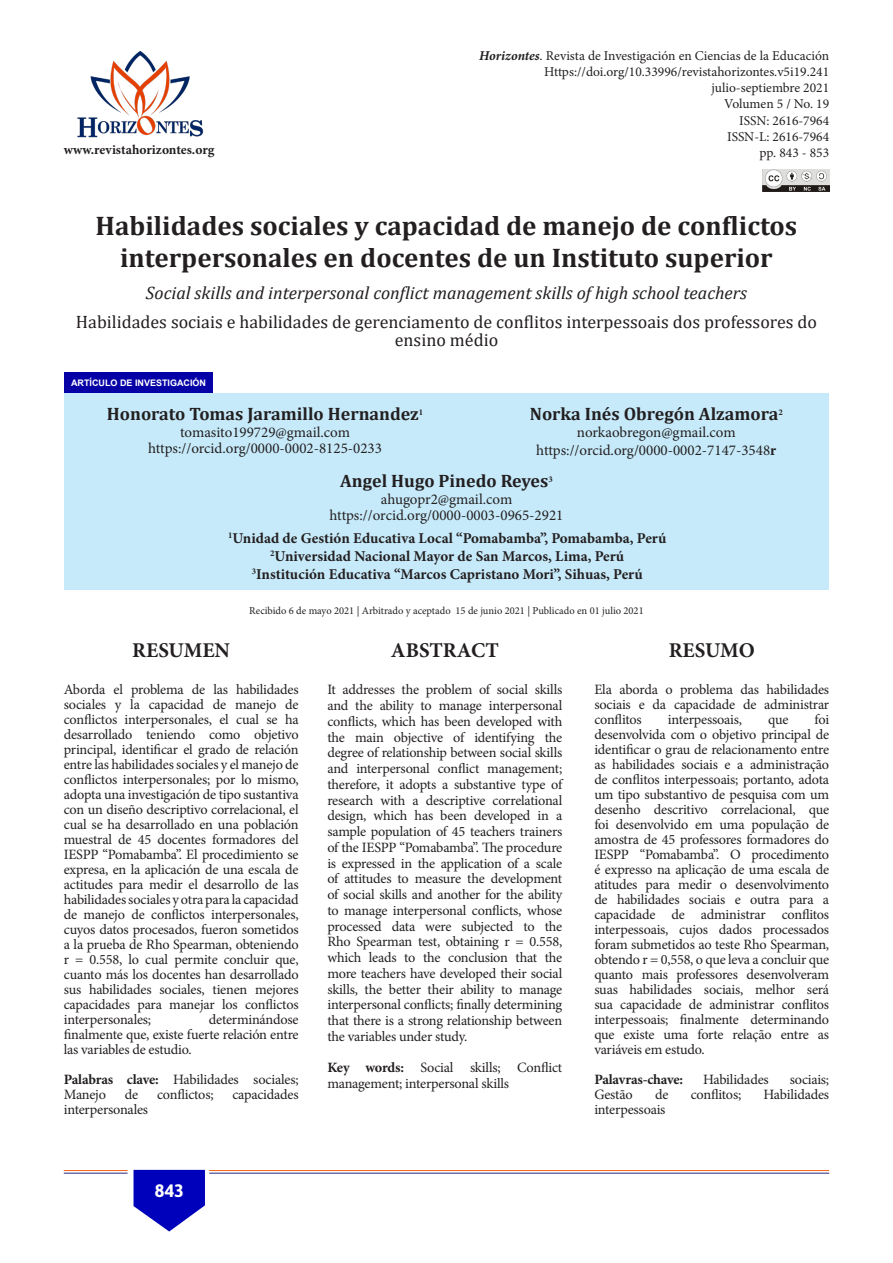
<style>
.page{position:relative;width:893px;height:1263px;background:#fff}
.page>*{position:absolute;margin:0;border:0;box-sizing:border-box;transform-origin:0 0}
.t1{font:700 27px/32.4px "Cambria";color:#231f20;text-align:center}
.t2{font:700 21px "Minion Pro";color:#231f20}
.t3{font:18px/18px "Cambria";color:#231f20;text-align:center}
.t4{font:700 18px "Cambria";color:#231f20}
.t5{font:italic 18px "Cambria";color:#231f20}
.t6{font:700 18px "Asap";color:#fff}
.t7{font:15px "Minion Pro";color:#231f20}
.t8{font:700 15px "Minion Pro";color:#231f20}
.t9{font:14.25px/15px "Minion Pro";letter-spacing:-.015em;color:#231f20;text-align:justify}
.t10{font:700 14.25px "Minion Pro";letter-spacing:-.015em;color:#231f20}
.t11{font:13.5px "Minion Pro";color:#231f20}
.t12{font:700 13.5px "Minion Pro";color:#231f20}
.t13{font:10.5px "Minion Pro";color:#231f20}
.t14{font:700 9px "Arial";color:#fff}
.s1{font-weight:700;font-style:italic}
.s2{font-weight:700}
</style>
<div class="page">
<hr style="left:209px;top:1172px;width:620px;height:2px;background:#30327d">
<hr style="left:209px;top:1170px;width:620px;height:1px;background:#f36821">
<hr style="left:64px;top:1172px;width:64px;height:2px;background:#30327d">
<hr style="left:64px;top:1170px;width:64px;height:1px;background:#f36821">
<svg style="left:134px;top:1170px;width:71px;height:61px"></svg>
<img style="left:77px;top:51px;width:127px;height:86px">
<div style="left:65px;top:372px;width:148px;height:20px;background:#0600a7"></div>
<div style="left:65px;top:393px;width:764px;height:197px;background:#c6eafa"></div>
<img style="left:763px;top:169px;width:66px;height:23px">
<p class="t11" style="left:479px;top:46px;width:351px"><span class="s1">Horizontes</span>. Revista de Investigación en Ciencias de la Educación</p>
<p class="t11" style="left:544px;top:63px;width:286px">Https://doi.org/10.33996/revistahorizontes.v5i19.241</p>
<p class="t11" style="left:711px;top:79px;width:119px">julio-septiembre 2021</p>
<p class="t11" style="left:724px;top:95px;width:106px">Volumen 5 / No. 19</p>
<p class="t11" style="left:739px;top:111px;width:92px">ISSN: 2616-7964</p>
<p class="t11" style="left:727px;top:127px;width:104px">ISSN-L: 2616-7964</p>
<p class="t12" style="left:64px;top:140px;width:152px">www.revistahorizontes.org</p>
<p class="t11" style="left:760px;top:144px;width:71px">pp. 843 - 853</p>
<p class="t1" style="left:96px;top:208px;width:703px">Habilidades sociales y capacidad de manejo de conflictos interpersonales en docentes de un Instituto superior</p>
<p class="t5" style="left:146px;top:280px;width:603px">Social skills and interpersonal conflict management skills of high school teachers</p>
<p class="t3" style="left:76px;top:312px;width:743px">Habilidades sociais e habilidades de gerenciamento de conflitos interpessoais dos professores do ensino médio</p>
<p class="t14" style="left:71px;top:376px;width:137px">ARTÍCULO DE INVESTIGACIÓN</p>
<p class="t4" style="left:530px;top:401px;width:254px">Norka Inés Obregón Alzamora<sup>2</sup></p>
<p class="t7" style="left:577px;top:422px;width:160px">norkaobregon@gmail.com</p>
<p class="t7" style="left:536px;top:440px;width:241px">https://orcid.org/0000-0002-7147-3548<span class="s2">r</span></p>
<p class="t4" style="left:107px;top:401px;width:318px">Honorato Tomas Jaramillo Hernandez<sup>1</sup></p>
<p class="t7" style="left:180px;top:422px;width:171px">tomasito199729@gmail.com</p>
<p class="t7" style="left:148px;top:438px;width:235px">https://orcid.org/0000-0002-8125-0233</p>
<p class="t4" style="left:340px;top:469px;width:214px">Angel Hugo Pinedo Reyes<sup>3</sup></p>
<p class="t7" style="left:381px;top:489px;width:133px">ahugopr2@gmail.com</p>
<p class="t7" style="left:330px;top:506px;width:235px">https://orcid.org/0000-0003-0965-2921</p>
<p class="t8" style="left:228px;top:528px;width:440px"><sup>1</sup>Unidad de Gestión Educativa Local “Pomabamba”, Pomabamba, Perú</p>
<p class="t8" style="left:270px;top:546px;width:356px"><sup>2</sup>Universidad Nacional Mayor de San Marcos, Lima, Perú</p>
<p class="t8" style="left:252px;top:564px;width:392px"><sup>3</sup>Institución Educativa “Marcos Capristano Mori”, Sihuas, Perú</p>
<p class="t2" style="left:132px;top:636px;width:99px">RESUMEN</p>
<p class="t13" style="left:249px;top:603px;width:396px">Recibido 6 de mayo 2021 | Arbitrado y aceptado 15 de junio 2021 | Publicado en 01 julio 2021</p>
<p class="t2" style="left:391px;top:636px;width:109px">ABSTRACT</p>
<p class="t2" style="left:669px;top:636px;width:88px">RESUMO</p>
<p class="t9" style="left:64px;top:682px;width:236px">Aborda el problema de las habilidades sociales y la capacidad de manejo de conflictos interpersonales, el cual se ha desarrollado teniendo como objetivo principal, identificar el grado de relación entre las habilidades sociales y el manejo de conflictos interpersonales; por lo mismo, adopta una investigación de tipo sustantiva con un diseño descriptivo correlacional, el cual se ha desarrollado en una población muestral de 45 docentes formadores del IESPP “Pomabamba”. El procedimiento se expresa, en la aplicación de una escala de actitudes para medir el desarrollo de las habilidades sociales y otra para la capacidad de manejo de conflictos interpersonales, cuyos datos procesados, fueron sometidos a la prueba de Rho Spearman, obteniendo r = 0.558, lo cual permite concluir que, cuanto más los docentes han desarrollado sus habilidades sociales, tienen mejores capacidades para manejar los conflictos interpersonales;</p>
<p class="t9" style="left:64px;top:1012px;width:236px;text-indent:145px">determinándose finalmente que, existe fuerte relación entre las variables de estudio.</p>
<p class="t9" style="left:64px;top:1072px;width:236px"><span class="s2">Palabras clave:</span> Habilidades sociales;<br>Manejo</p>
<p class="t9" style="left:125px;top:1087px;width:15px">de</p>
<p class="t9" style="left:157px;top:1087px;width:58px">conflictos;</p>
<p class="t9" style="left:232px;top:1087px;width:68px">capacidades</p>
<p class="t9" style="left:64px;top:1102px;width:86px">interpersonales</p>
<p class="t6" style="left:155px;top:1180px;width:30px">843</p>
<p class="t9" style="left:327px;top:682px;width:236px;line-height:15.8px">It addresses the problem of social skills and the ability to manage interpersonal conflicts, which has been developed with the main objective of identifying the degree of relationship between social skills and interpersonal conflict management; therefore, it adopts a substantive type of research with a descriptive correlational design, which has been developed in a sample population of 45 teachers trainers of the IESPP “Pomabamba”. The procedure is expressed in the application of a scale of attitudes to measure the development of social skills and another for the ability to manage interpersonal conflicts, whose processed data were subjected to the Rho Spearman test, obtaining r = 0.558, which leads to the conclusion that the more teachers have developed their social skills, the better their ability to manage interpersonal conflicts; finally determining that there is a strong relationship between the variables under study.</p>
<p class="t9" style="left:327px;top:1060px;width:236px;line-height:15.8px"><span class="s2">Key words:</span> Social skills; Conflict management; interpersonal skills</p>
<p class="t9" style="left:594px;top:682px;width:236px">Ela aborda o problema das habilidades sociais e da capacidade de administrar conflitos</p>
<p class="t9" style="left:594px;top:712px;width:236px;text-indent:220px">foi desenvolvida com o objetivo principal de identificar o grau de relacionamento entre as habilidades sociais e a administração de conflitos interpessoais; portanto, adota um tipo substantivo de pesquisa com um desenho descritivo correlacional, que foi desenvolvido em uma população de amostra de 45 professores formadores do IESPP “Pomabamba”. O procedimento é expresso na aplicação de uma escala de atitudes para medir o desenvolvimento de habilidades sociais e outra para a capacidade de administrar conflitos interpessoais, cujos dados processados foram submetidos ao teste Rho Spearman, obtendo r = 0,558, o que leva a concluir que quanto mais professores desenvolveram suas habilidades sociais, melhor será sua capacidade de administrar conflitos interpessoais; finalmente determinando que existe uma forte relação entre as variáveis em estudo.</p>
<p class="t10" style="left:594px;top:1070px;width:90px">Palavras-chave:</p>
<p class="t9" style="left:703px;top:1072px;width:67px">Habilidades</p>
<p class="t9" style="left:790px;top:1072px;width:41px">sociais;</p>
<p class="t9" style="left:594px;top:1087px;width:40px">Gestão</p>
<p class="t9" style="left:655px;top:1087px;width:15px">de</p>
<p class="t9" style="left:691px;top:1087px;width:52px">conflitos;</p>
<p class="t9" style="left:764px;top:1087px;width:67px">Habilidades</p>
<p class="t9" style="left:594px;top:1102px;width:73px">interpessoais</p>
<p class="t9" style="left:668px;top:712px;width:76px">interpessoais,</p>
<p class="t9" style="left:768px;top:712px;width:22px">que</p>
</div>
